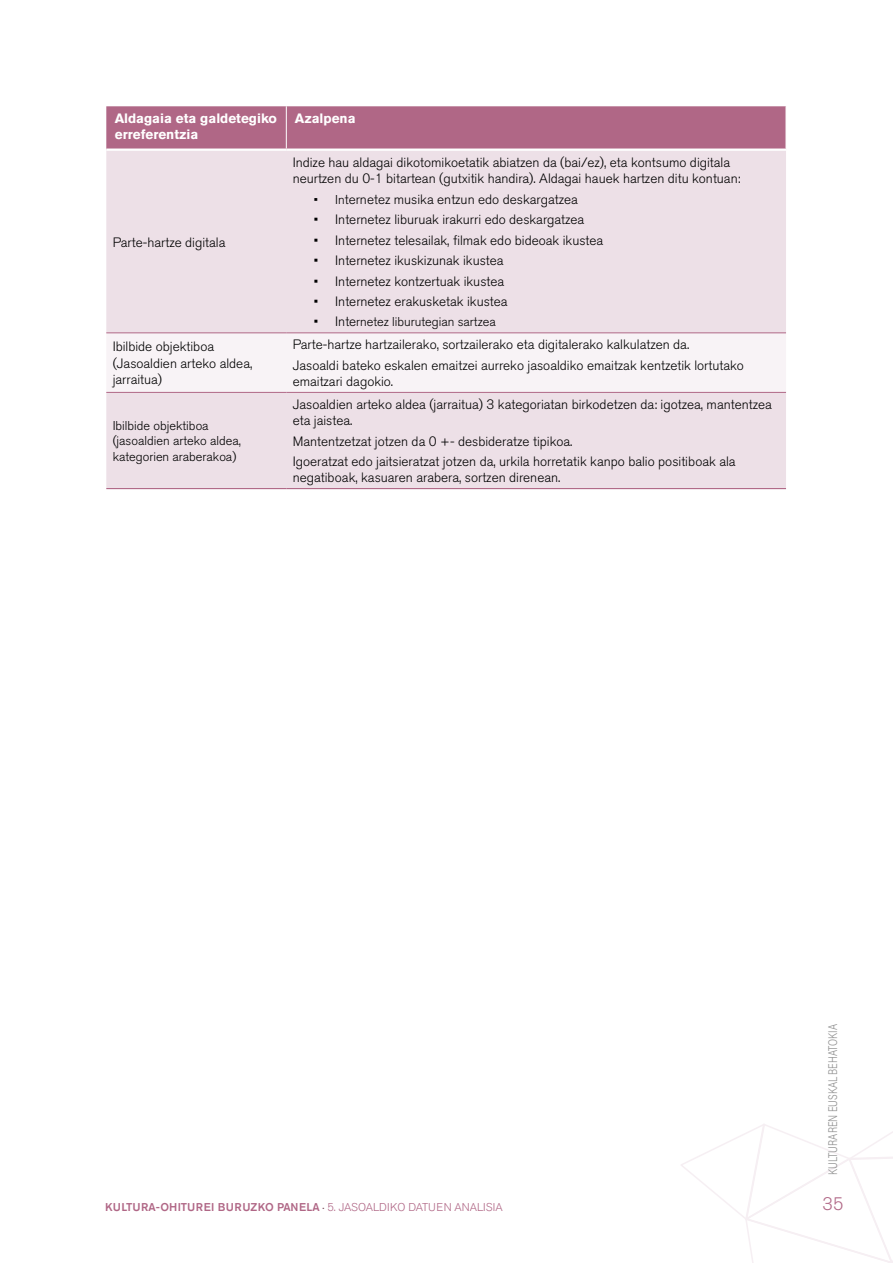
<style>
.page{position:relative;width:893px;height:1263px;background:#fff}
.page>*{position:absolute;margin:0;border:0;box-sizing:border-box;transform-origin:0 0}
.t1{font:300 18px "Akzidenz Grotesk Pro";color:#b06786}
.t2{font:300 13.5px/16.2px "Akzidenz Grotesk Pro";color:#000}
.t3{font:700 13.5px/16.2px "Akzidenz Grotesk Pro";color:#fff}
.t4{font:300 12.75px/15.3px "Akzidenz Grotesk Pro";color:#000}
.t5{font:12.6px "Acumin Variable Concept";letter-spacing:-.055em;color:#929292;scale:.83 1}
.t6{font:500 11.25px "Akzidenz Grotesk Pro";letter-spacing:.03em;color:#b06786}
.s1{font-size:12.75px}
.s2{font-size:13.5px}
.s3{font-family:"Minion Pro";color:#7a4857}
.s4{font-weight:300}
</style>
<div class="page">
<svg style="left:681px;top:1124px;width:212px;height:139px"></svg>
<div style="left:106px;top:106px;width:680px;height:43px;background:#b06786"></div>
<div style="left:106px;top:151px;width:680px;height:337px;background:#ede0e7"></div>
<div style="left:106px;top:334px;width:680px;height:58px;background:#f8f3f6"></div>
<hr style="left:286px;top:106px;width:1px;height:43px;background:#fff">
<hr style="left:106px;top:333px;width:180px;height:1px;background:#b06786">
<hr style="left:286px;top:333px;width:500px;height:1px;background:#b06786">
<hr style="left:106px;top:392px;width:180px;height:1px;background:#b06786">
<hr style="left:286px;top:392px;width:500px;height:1px;background:#b06786">
<hr style="left:106px;top:488px;width:180px;height:1px;background:#b06786">
<hr style="left:286px;top:488px;width:500px;height:1px;background:#b06786">
<p class="t3" style="left:115px;top:110px;width:164px">Aldagaia eta galdetegiko erreferentzia</p>
<p class="t3" style="left:295px;top:110px;width:62px">Azalpena</p>
<p class="t2" style="left:113px;top:234px;width:114px">Parte-hartze digitala</p>
<p class="t2" style="left:293px;top:154px;width:449px">Indize hau aldagai dikotomikoetatik abiatzen da (bai/ez), eta kontsumo digitala neurtzen du 0-1 bitartean (gutxitik handira). Aldagai hauek hartzen ditu kontuan:</p>
<p class="t2" style="left:314px;top:191px;width:265px"><span class="s1">• In</span>ternetez musika entzun edo deskargatzea</p>
<p class="t2" style="left:314px;top:211px;width:272px">• Internetez liburuak irakurri edo deskargatzea</p>
<p class="t2" style="left:314px;top:232px;width:291px">• Internetez telesailak, filmak edo bideoak ikustea</p>
<p class="t2" style="left:314px;top:252px;width:191px">• Internetez ikuskizunak ikustea</p>
<p class="t2" style="left:314px;top:273px;width:192px">• Internetez kontzertuak ikustea</p>
<p class="t2" style="left:314px;top:293px;width:195px">• Internetez erakusketak ikustea</p>
<p class="t4" style="left:314px;top:314px;width:183px"><span class="s2">• Inte</span>rnetez liburutegian sartzea</p>
<p class="t2" style="left:113px;top:339px;width:141px">Ibilbide objektiboa (Jasoaldien arteko aldea, jarraitua)</p>
<p class="t2" style="left:293px;top:334px;width:453px;line-height:20.4px">Parte-hartze hartzailerako, sortzailerako eta digitalerako kalkulatzen da.<br>Jasoaldi bateko eskalen emaitzei aurreko jasoaldiko emaitzak kentzetik lortutako</p>
<p class="t2" style="left:293px;top:373px;width:102px">emaitzari dagokio.</p>
<p class="t4" style="left:113px;top:418px;width:130px">Ibilbide objektiboa (jasoaldien arteko aldea, kategorien araberakoa)</p>
<p class="t2" style="left:293px;top:396px;width:481px">Jasoaldien arteko aldea (jarraitua) 3 kategoriatan birkodetzen da: igotzea, mantentzea eta jaistea.</p>
<p class="t2" style="left:293px;top:431px;width:445px;line-height:20.4px">Mantentzetzat jotzen da 0 +- desbideratze tipikoa.<br>Igoeratzat edo jaitsieratzat jotzen da, urkila horretatik kanpo balio positiboak ala</p>
<p class="t2" style="left:293px;top:469px;width:269px">negatiboak, kasuaren arabera, sortzen direnean.</p>
<p class="t6" style="left:105px;top:1199px;width:399px">KULTURA-OHITUREI BURUZKO PANELA <span class="s3">·</span> <span class="s4">5. JASOALDIKO DATUEN ANALISIA</span></p>
<p class="t5" style="left:824px;top:1175px;width:184px;rotate:-90deg">KULTURAREN EUSKAL BEHATOKIA</p>
<h1 class="t1" style="left:822px;top:1192px;width:22px">35</h1>
</div>
